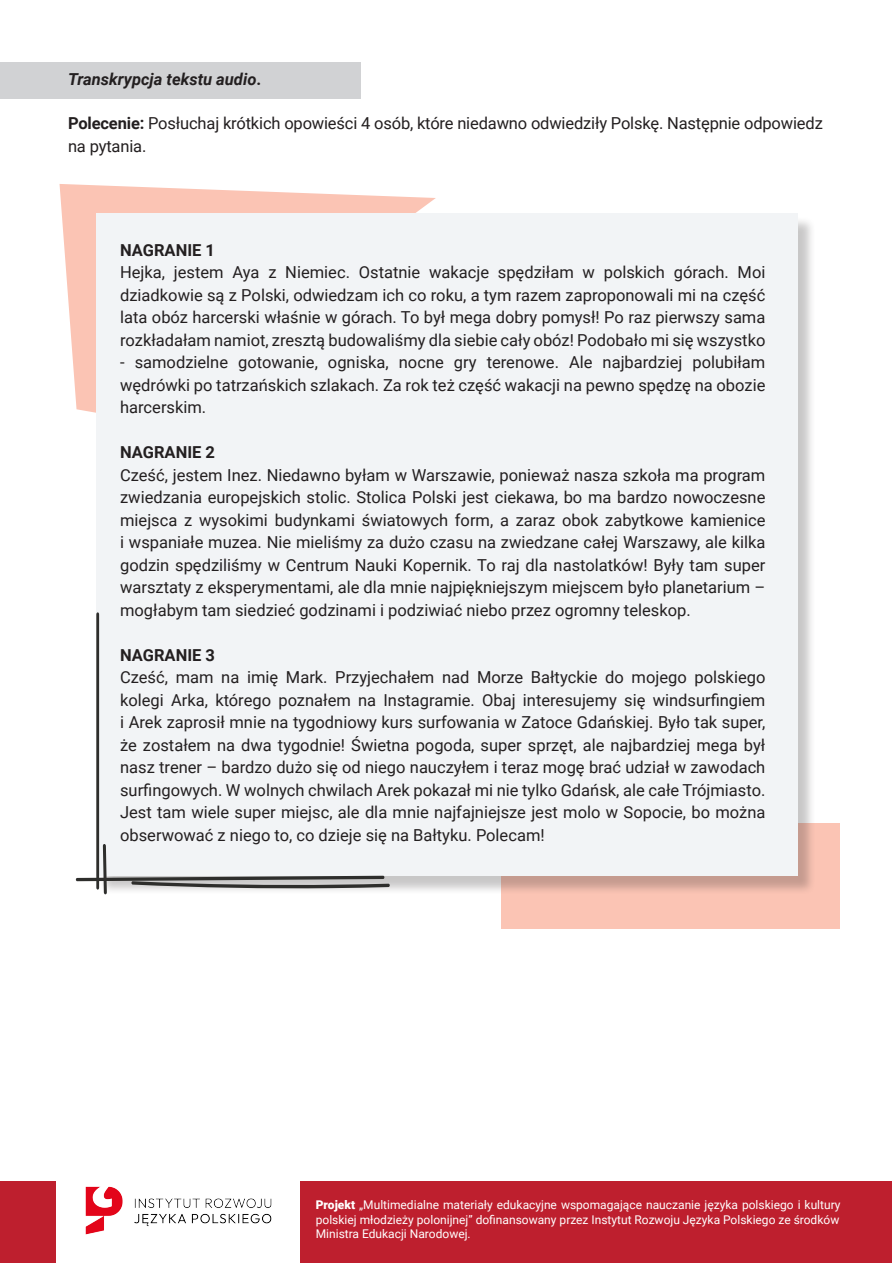
<style>
.page{position:relative;width:893px;height:1263px;background:#fff}
.page>*{position:absolute;margin:0;border:0;box-sizing:border-box;transform-origin:0 0}
.t1{font:16.5px/22.5px "Roboto";color:#231f20;text-align:justify}
.t2{font:700 16.5px "Roboto";color:#231f20}
.t3{font:italic 700 16.5px "Roboto";color:#231f20}
.t4{font:12px/14.4px "Roboto";color:#fff;text-align:justify}
.s1{font-style:normal}
.s2{font-weight:700}
.s3{font-weight:900}
</style>
<div class="page">
<div style="left:0;top:1181px;width:892px;height:82px;background:#be1f2e"></div>
<img style="left:56px;top:1181px;width:244px;height:82px">
<div style="left:502px;top:823px;width:338px;height:106px;background:#fbc4b4"></div>
<svg style="left:60px;top:184px;width:376px;height:229px;fill:#fbc4b4"></svg>
<div style="left:0;top:62px;width:360px;height:37px;background:#d1d2d4"></div>
<div style="left:98px;top:216px;width:718px;height:679px;background:#231f20;opacity:.25"></div>
<div style="left:96px;top:214px;width:701px;height:662px;background:#f2f4f6"></div>
<svg style="left:75px;top:612px;width:315px;height:283px"></svg>
<p class="t3" style="left:68px;top:67px;width:195px">Transkrypcja tekstu audio<span class="s1">.</span></p>
<p class="t1" style="left:68px;top:112px;width:756px"><span class="s2">Polecenie:</span> Posłuchaj krótkich opowieści 4 osób, które niedawno odwiedziły Polskę. Następnie odpowiedz na pytania.</p>
<p class="t2" style="left:120px;top:238px;width:96px">NAGRANIE 1</p>
<p class="t1" style="left:120px;top:261px;width:647px">Hejka, jestem Aya z Niemiec. Ostatnie wakacje spędziłam w polskich górach. Moi dziadkowie są z Polski, odwiedzam ich co roku, a tym razem zaproponowali mi na część lata obóz harcerski właśnie w górach. To był mega dobry pomysł! Po raz pierwszy sama rozkładałam namiot, zresztą budowaliśmy dla siebie cały obóz! Podobało mi się wszystko</p>
<p class="t1" style="left:120px;top:351px;width:647px">- samodzielne gotowanie, ogniska, nocne gry terenowe. Ale najbardziej polubiłam wędrówki po tatrzańskich szlakach. Za rok też część wakacji na pewno spędzę na obozie harcerskim.</p>
<p class="t2" style="left:120px;top:441px;width:96px">NAGRANIE 2</p>
<p class="t1" style="left:120px;top:463px;width:647px">Cześć, jestem Inez. Niedawno byłam w Warszawie, ponieważ nasza szkoła ma program zwiedzania europejskich stolic. Stolica Polski jest ciekawa, bo ma bardzo nowoczesne miejsca z wysokimi budynkami światowych form, a zaraz obok zabytkowe kamienice i wspaniałe muzea. Nie mieliśmy za dużo czasu na zwiedzane całej Warszawy, ale kilka godzin spędziliśmy w Centrum Nauki Kopernik. To raj dla nastolatków! Były tam super warsztaty z eksperymentami, ale dla mnie najpiękniejszym miejscem było planetarium – mogłabym tam siedzieć godzinami i podziwiać niebo przez ogromny teleskop.</p>
<p class="t2" style="left:120px;top:643px;width:96px">NAGRANIE 3</p>
<p class="t1" style="left:120px;top:666px;width:647px">Cześć, mam na imię Mark. Przyjechałem nad Morze Bałtyckie do mojego polskiego kolegi Arka, którego poznałem na Instagramie. Obaj interesujemy się windsurfingiem i Arek zaprosił mnie na tygodniowy kurs surfowania w Zatoce Gdańskiej. Było tak super, że zostałem na dwa tygodnie! Świetna pogoda, super sprzęt, ale najbardziej mega był nasz trener – bardzo dużo się od niego nauczyłem i teraz mogę brać udział w zawodach surfingowych. W wolnych chwilach Arek pokazał mi nie tylko Gdańsk, ale całe Trójmiasto.<br>Jest tam wiele super miejsc, ale dla mnie najfajniejsze jest molo w Sopocie, bo można obserwować z niego to, co dzieje się na Bałtyku. Polecam!</p>
<p class="t4" style="left:316px;top:1197px;width:526px"><span class="s3">Projekt</span> „Multimedialne materiały edukacyjne wspomagające nauczanie języka polskiego i kultury polskiej młodzieży polonijnej” dofinansowany przez Instytut Rozwoju Języka Polskiego ze środków Ministra Edukacji Narodowej.</p>
</div>
